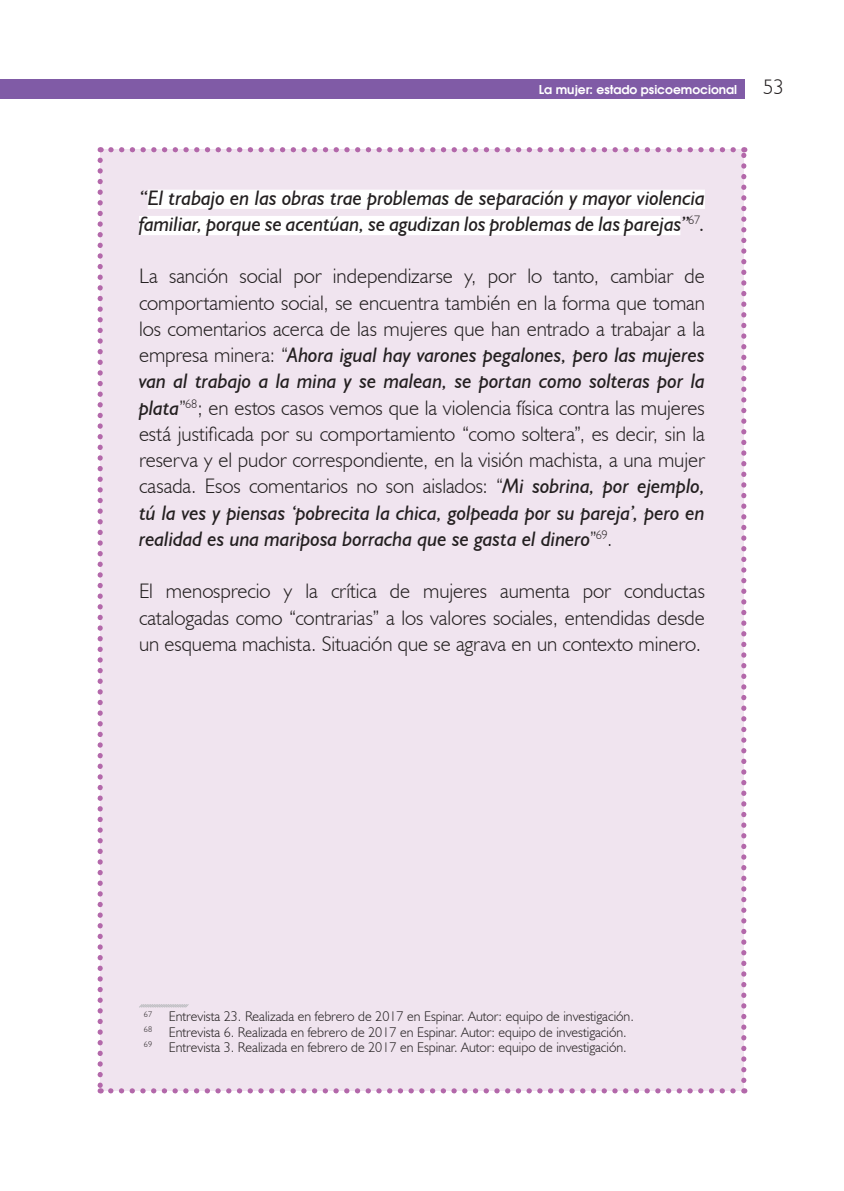
<style>
.page{position:relative;width:844px;height:1191px;background:#fff}
.page>*{position:absolute;margin:0;border:0;box-sizing:border-box;transform-origin:0 0}
.cuerpo{font:300 21px/26.2px "Humanist 521 BT";letter-spacing:-.005em;color:#231f20;text-align:justify}
.cuerpo-2{font:italic 21px/26.2px "Humanist 521 BT";letter-spacing:-.005em;color:#231f20}
.pie_de_nota{font:300 14px "Humanist 521 BT";color:#231f20}
.t1{font:600 12.25px "Avant Garde";color:#fff}
.s1{font-family:"Humanist 521 BT";font-weight:300;font-size:21px;color:#231f20}
.s2{font-weight:400;font-style:italic}
</style>
<div class="page">
<div style="left:0;top:80px;width:744px;height:19px;background:#805ba6"></div>
<div style="left:100px;top:150px;width:643px;height:940px;background:#f0e4ef"></div>
<svg style="left:97px;top:160px;width:6px;height:933px"></svg>
<svg style="left:111px;top:1088px;width:633px;height:5px"></svg>
<svg style="left:741px;top:147px;width:5px;height:933px"></svg>
<svg style="left:100px;top:147px;width:633px;height:5px"></svg>
<div style="left:148px;top:190px;width:556px;height:19px;background:#fff"></div>
<div style="left:139px;top:216px;width:541px;height:19px;background:#fff"></div>
<svg style="left:139px;top:1004px;width:50px;height:4px"></svg>
<p class="t1" style="left:538px;top:82px;width:247px">La mujer: estado psicoemocional <span class="s1">53</span></p>
<p class="cuerpo-2" style="left:139px;top:184px;width:567px">“El trabajo en las obras trae problemas de separación y mayor violencia familiar, porque se acentúan, se agudizan los problemas de las parejas”<sup>67</sup>.</p>
<p class="cuerpo" style="left:139px;top:263px;width:567px">La sanción social por independizarse y, por lo tanto, cambiar de comportamiento social, se encuentra también en la forma que toman los comentarios acerca de las mujeres que han entrado a trabajar a la empresa minera: “<span class="s2">Ahora igual hay varones pegalones, pero las mujeres van al trabajo a la mina y se malean, se portan como solteras por la plata</span>”<sup>68</sup>; en estos casos vemos que la violencia física contra las mujeres está justificada por su comportamiento “como soltera”, es decir, sin la reserva y el pudor correspondiente, en la visión machista, a una mujer casada. Esos comentarios no son aislados: “<span class="s2">Mi sobrina, por ejemplo, tú la ves y piensas ‘pobrecita la chica, golpeada por su pareja’, pero en realidad es una mariposa borracha que se gasta el dinero</span>”<sup>69</sup>.</p>
<p class="cuerpo" style="left:139px;top:578px;width:567px">El menosprecio y la crítica de mujeres aumenta por conductas catalogadas como “contrarias” a los valores sociales, entendidas desde un esquema machista. Situación que se agrava en un contexto minero.</p>
<p class="pie_de_nota" style="left:144px;top:1007px;width:491px"><sup>67</sup> Entrevista 23. Realizada en febrero de 2017 en Espinar. Autor: equipo de investigación.</p>
<p class="pie_de_nota" style="left:144px;top:1023px;width:484px"><sup>68</sup> Entrevista 6. Realizada en febrero de 2017 en Espinar. Autor: equipo de investigación.</p>
<p class="pie_de_nota" style="left:144px;top:1038px;width:484px"><sup>69</sup> Entrevista 3. Realizada en febrero de 2017 en Espinar. Autor: equipo de investigación.</p>
</div>
